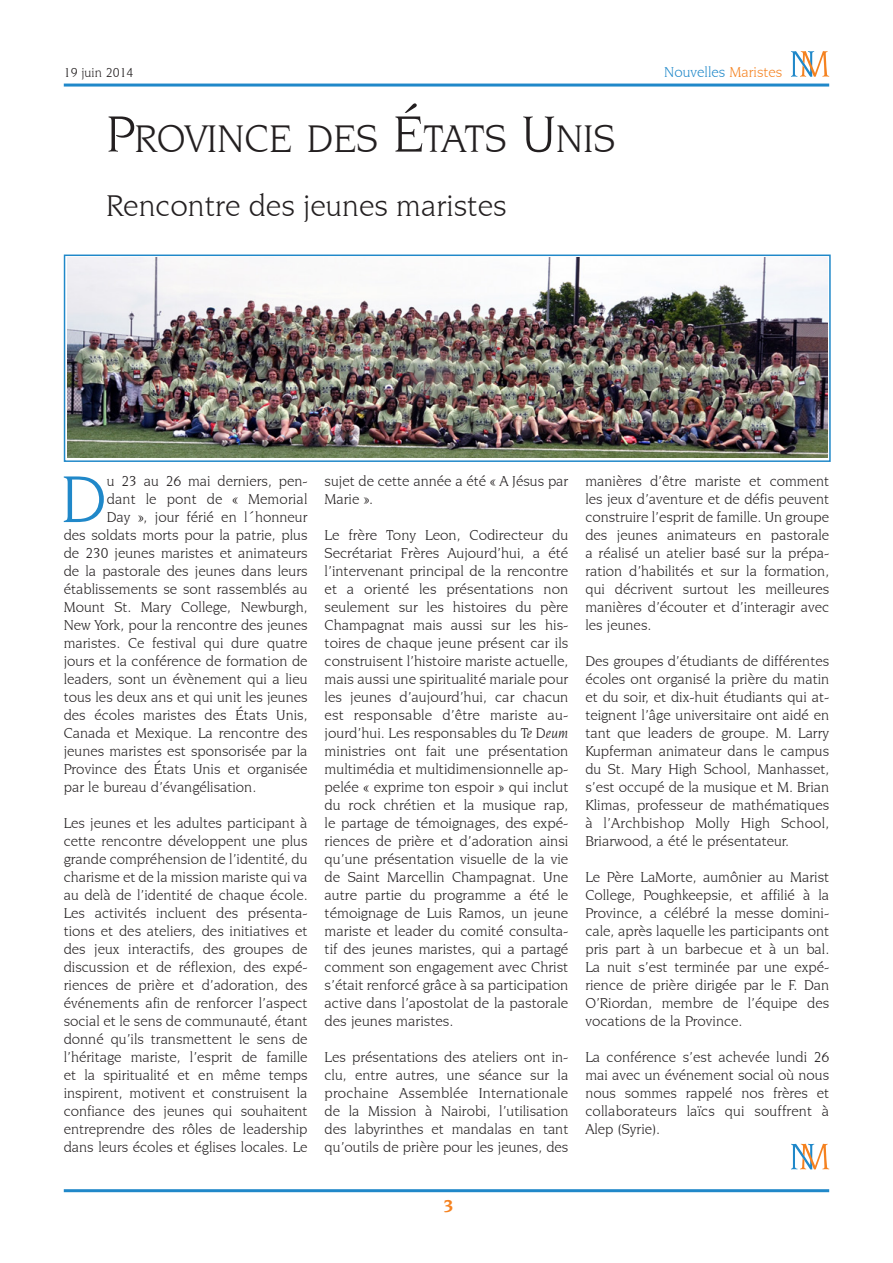
<style>
.page{position:relative;width:893px;height:1263px;background:#fff}
.page>*{position:absolute;margin:0;border:0;box-sizing:border-box;transform-origin:0 0}
.paragrafo4ComMaiuscu{font:70.2px "Novarese IT Cby BT";color:#2088c9}
.Titolo{font:40.5px "Novarese IT Cby BT";color:#231f20}
.Sottotitolo{font:31.5px "Novarese IT Cby BT";color:#231f20}
.Normale{font:700 18px "Novarese IT Cby BT";color:#f58220}
.paragrafo4{font:15px/18px "Novarese IT Cby BT";color:#231f20;text-align:justify}
.paragrafo4ComMaiuscu-2{font:15px "Novarese IT Cby BT";color:#231f20}
.Normale-2{font:15px "Novarese IT Cby BT";color:#2088c9}
.Normale-3{font:13.5px "Novarese IT Cby BT";color:#231f20}
.s1{color:#f58220}
.s2{font-size:54px}
.s3{font-style:italic}
</style>
<div class="page">
<hr style="left:64px;top:1189px;width:765px;height:3px;background:#2088c9">
<hr style="left:64px;top:84px;width:765px;height:3px;background:#2088c9">
<svg style="left:791px;top:51px;width:38px;height:26px"></svg>
<img style="left:67px;top:258px;width:760px;height:200px">
<div style="left:64px;top:254px;width:767px;height:208px;border:2px solid #2088c9"></div>
<svg style="left:791px;top:1144px;width:38px;height:25px"></svg>
<p class="Normale-3" style="left:64px;top:64px;width:71px">19 juin 2014</p>
<p class="Normale-2" style="left:664px;top:63px;width:120px">Nouvelles <span class="s1">Maristes</span></p>
<p class="Titolo" style="left:106px;top:114px;width:507px"><span class="s2">P</span>ROVINCE DES <span class="s2">É</span>TATS <span class="s2">U</span>NIS</p>
<p class="Sottotitolo" style="left:106px;top:187px;width:402px">Rencontre des jeunes maristes</p>
<p class="paragrafo4ComMaiuscu" style="left:61px;top:457px;width:47px">D</p>
<p class="paragrafo4ComMaiuscu-2" style="left:107px;top:472px;width:202px">u 23 au 26 mai derniers, pen-</p>
<p class="paragrafo4ComMaiuscu-2" style="left:107px;top:490px;width:202px">dant le pont de « Memorial</p>
<p class="paragrafo4ComMaiuscu-2" style="left:107px;top:508px;width:202px">Day », jour férié en l´honneur</p>
<p class="paragrafo4ComMaiuscu-2" style="left:64px;top:526px;width:245px">des soldats morts pour la patrie, plus</p>
<p class="paragrafo4ComMaiuscu-2" style="left:64px;top:544px;width:245px">de 230 jeunes maristes et animateurs</p>
<p class="paragrafo4ComMaiuscu-2" style="left:64px;top:562px;width:245px">de la pastorale des jeunes dans leurs</p>
<p class="paragrafo4ComMaiuscu-2" style="left:64px;top:580px;width:245px">établissements se sont rassemblés au</p>
<p class="paragrafo4ComMaiuscu-2" style="left:64px;top:598px;width:245px">Mount St. Mary College, Newburgh,</p>
<p class="paragrafo4ComMaiuscu-2" style="left:64px;top:616px;width:245px">New York, pour la rencontre des jeunes</p>
<p class="paragrafo4ComMaiuscu-2" style="left:64px;top:634px;width:245px">maristes. Ce festival qui dure quatre</p>
<p class="paragrafo4ComMaiuscu-2" style="left:64px;top:652px;width:245px">jours et la conférence de formation de</p>
<p class="paragrafo4ComMaiuscu-2" style="left:64px;top:670px;width:245px">leaders, sont un évènement qui a lieu</p>
<p class="paragrafo4ComMaiuscu-2" style="left:64px;top:688px;width:245px">tous les deux ans et qui unit les jeunes</p>
<p class="paragrafo4ComMaiuscu-2" style="left:64px;top:706px;width:245px">des écoles maristes des États Unis,</p>
<p class="paragrafo4ComMaiuscu-2" style="left:64px;top:724px;width:245px">Canada et Mexique. La rencontre des</p>
<p class="paragrafo4ComMaiuscu-2" style="left:64px;top:742px;width:245px">jeunes maristes est sponsorisée par la</p>
<p class="paragrafo4ComMaiuscu-2" style="left:64px;top:760px;width:245px">Province des États Unis et organisée</p>
<p class="paragrafo4ComMaiuscu-2" style="left:64px;top:778px;width:194px">par le bureau d’évangélisation.</p>
<p class="paragrafo4" style="left:64px;top:814px;width:245px">Les jeunes et les adultes participant à cette rencontre développent une plus grande compréhension de l’identité, du charisme et de la mission mariste qui va au delà de l’identité de chaque école.<br>Les activités incluent des présenta&shy;tions et des ateliers, des initiatives et des jeux interactifs, des groupes de discussion et de réflexion, des expé&shy;riences de prière et d’adoration, des événements afin de renforcer l’aspect social et le sens de communauté, étant donné qu’ils transmettent le sens de l’héritage mariste, l’esprit de famille et la spiritualité et en même temps inspirent, motivent et construisent la confiance des jeunes qui souhaitent entreprendre des rôles de leadership dans leurs écoles et églises locales. Le</p>
<p class="paragrafo4" style="left:325px;top:472px;width:245px">sujet de cette année a été « A Jésus par<br>Marie ».</p>
<p class="paragrafo4" style="left:325px;top:526px;width:245px">Le frère Tony Leon, Codirecteur du Secrétariat Frères Aujourd’hui, a été l’intervenant principal de la rencontre et a orienté les présentations non seulement sur les histoires du père Champagnat mais aussi sur les his&shy;toires de chaque jeune présent car ils construisent l’histoire mariste actuelle, mais aussi une spiritualité mariale pour les jeunes d’aujourd’hui, car chacun est responsable d’être mariste au&shy;jourd’hui. Les responsables du <span class="s3">Te Deum </span>ministries ont fait une présentation multimédia et multidimensionnelle ap&shy;pelée « exprime ton espoir » qui inclut du rock chrétien et la musique rap, le partage de témoignages, des expé&shy;riences de prière et d’adoration ainsi qu’une présentation visuelle de la vie de Saint Marcellin Champagnat. Une autre partie du programme a été le témoignage de Luis Ramos, un jeune mariste et leader du comité consulta&shy;tif des jeunes maristes, qui a partagé comment son engagement avec Christ s’était renforcé grâce à sa participation active dans l’apostolat de la pastorale des jeunes maristes.</p>
<p class="paragrafo4" style="left:325px;top:1048px;width:245px">Les présentations des ateliers ont in&shy;clu, entre autres, une séance sur la prochaine Assemblée Internationale de la Mission à Nairobi, l’utilisation des labyrinthes et mandalas en tant qu’outils de prière pour les jeunes, des</p>
<p class="paragrafo4" style="left:585px;top:472px;width:245px">manières d’être mariste et comment les jeux d’aventure et de défis peuvent construire l’esprit de famille. Un groupe des jeunes animateurs en pastorale a réalisé un atelier basé sur la prépa&shy;ration d’habilités et sur la formation, qui décrivent surtout les meilleures manières d’écouter et d’interagir avec les jeunes.</p>
<p class="paragrafo4" style="left:585px;top:652px;width:245px">Des groupes d’étudiants de différentes écoles ont organisé la prière du matin et du soir, et dix-huit étudiants qui at&shy;teignent l’âge universitaire ont aidé en tant que leaders de groupe. M. Larry Kupferman animateur dans le campus du St. Mary High School, Manhasset, s’est occupé de la musique et M. Brian Klimas, professeur de mathématiques à l’Archbishop Molly High School, Briarwood, a été le présentateur.</p>
<p class="paragrafo4" style="left:585px;top:868px;width:245px">Le Père LaMorte, aumônier au Marist College, Poughkeepsie, et affilié à la Province, a célébré la messe domini&shy;cale, après laquelle les participants ont pris part à un barbecue et à un bal.<br>La nuit s’est terminée par une expé&shy;rience de prière dirigée par le F. Dan O’Riordan, membre de l’équipe des vocations de la Province.</p>
<p class="paragrafo4" style="left:585px;top:1048px;width:245px">La conférence s’est achevée lundi 26 mai avec un événement social où nous nous sommes rappelé nos frères et collaborateurs laïcs qui souffrent à Alep (Syrie).</p>
<p class="Normale" style="left:443px;top:1195px;width:12px">3</p>
</div>
